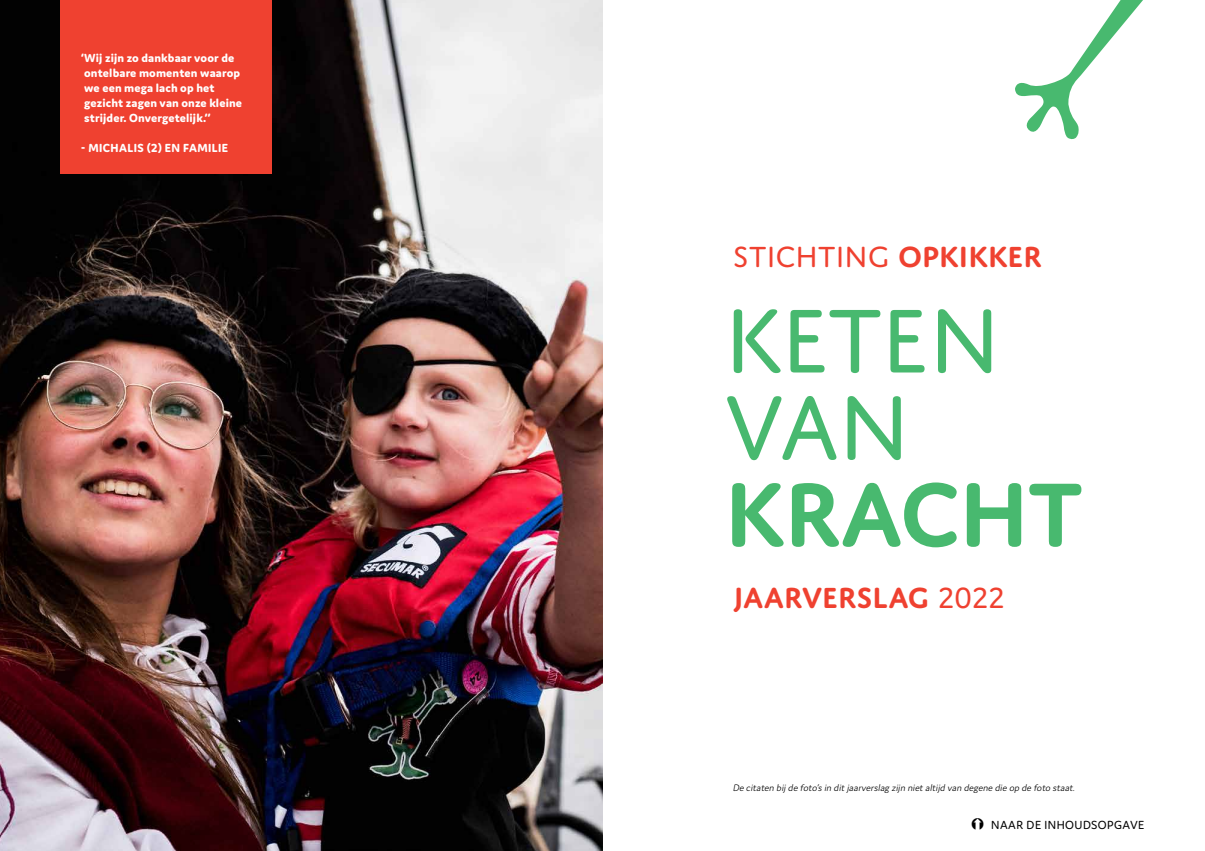
<style>
.page{position:relative;width:1205px;height:851px;background:#fff}
.page>*{position:absolute;margin:0;border:0;box-sizing:border-box;transform-origin:0 0}
.t1{font:96.62px/86.9px "Domus Titling";letter-spacing:-.03em;color:#48b96f}
.t2{font:600 96.62px "Domus Titling";letter-spacing:-.03em;color:#48b96f}
.t3{font:31.12px "Domus Titling";letter-spacing:-.015em;color:#ef4130}
.t4{font:600 31.12px "Domus Titling";letter-spacing:-.02em;color:#ef4130}
.t5{font:800 12.5px/15px "Domus";letter-spacing:.01em;color:#fff}
.t6{font:800 12.5px "Domus";letter-spacing:.035em;color:#fff}
.t7{font:12.5px "Domus";letter-spacing:.035em;color:#000}
.t8{font:italic 300 10px "Domus";letter-spacing:-.01em;color:#000}
.s1{font-weight:600}
.s2{font-weight:400}
</style>
<div class="page">
<img style="left:0;top:0;width:602px;height:850px">
<svg style="left:1015px;top:0;width:128px;height:140px"></svg>
<div style="left:60px;top:0;width:211px;height:173px;background:#ef4130"></div>
<p class="t5" style="left:81px;top:50px;width:162px">‘Wij zijn zo dankbaar voor de ontelbare momenten waarop we een mega lach op het gezicht zagen van onze kleine strijder. Onvergetelijk.’’</p>
<p class="t6" style="left:81px;top:141px;width:148px">- MICHALIS (2) EN FAMILIE</p>
<h2 class="t3" style="left:733px;top:239px;width:310px">STICHTING <span class="s1">OPKIKKER</span></h2>
<h1 class="t1" style="left:723px;top:296px;width:280px">KETEN<br>VAN</h1>
<h1 class="t2" style="left:723px;top:457px;width:362px">KRACHT</h1>
<h2 class="t4" style="left:733px;top:579px;width:273px">JAARVERSLAG <span class="s2">2022</span></h2>
<p class="t8" style="left:733px;top:781px;width:345px">De citaten bij de foto’s in dit jaarverslag zij n niet altijd van degene die op de foto staat.</p>
<p class="t7" style="left:991px;top:817px;width:155px">NAAR DE INHOUDSOPGAVE</p>
</div>
